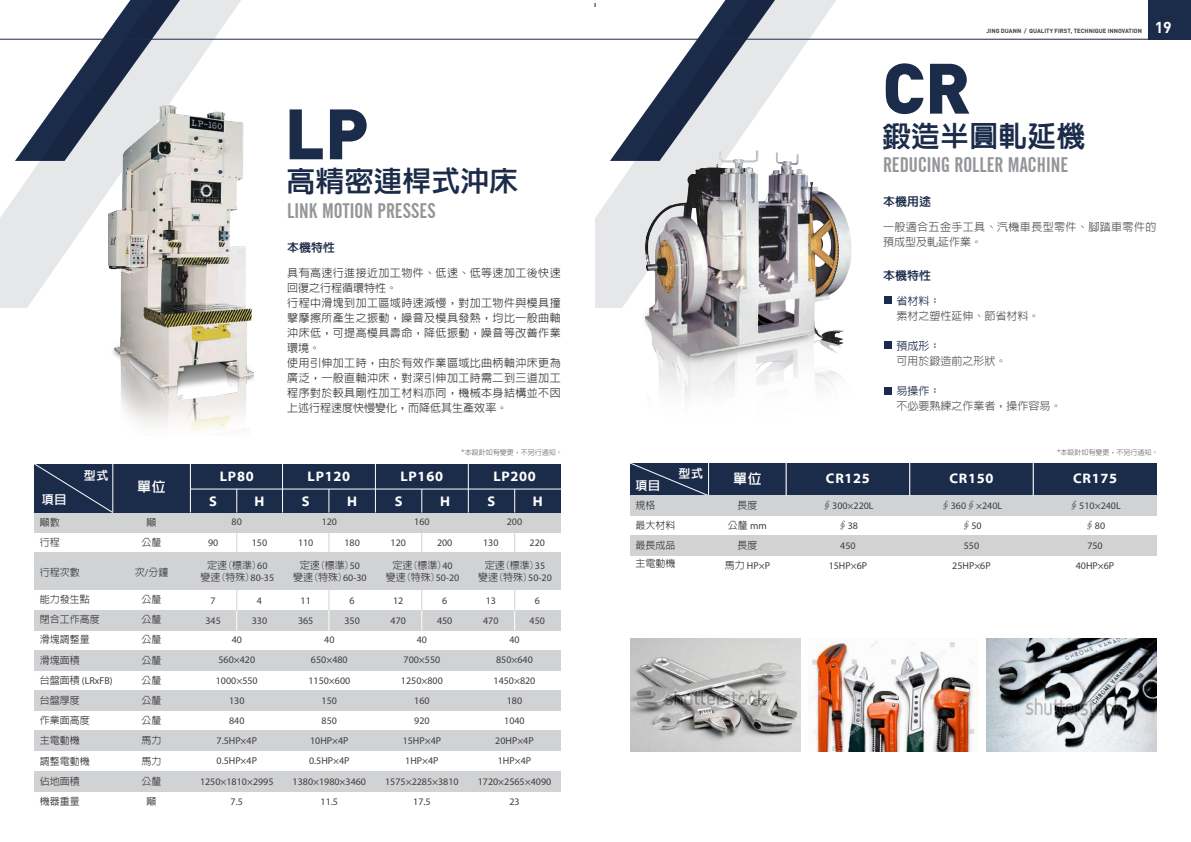
<style>
.page{position:relative;width:1191px;height:842px;background:#fff}
.page>*{position:absolute;margin:0;border:0;box-sizing:border-box;transform-origin:0 0}
.t1{font:900 70px "DIN";color:#1b2b4a}
.t2{font:29px "Lin Gothic Extra";color:#1b2b4a}
.t3{font:21px "Alternate Gothic No 2 BT";letter-spacing:.005em;color:#939598}
.t4{font:700 15.7px "DIN";color:#fff}
.t5{font:700 14px "Myriad Web Pro";letter-spacing:.05em;color:#fff}
.t6{font:14px "Lin Gothic Extra";color:#fff}
.t7{font:12px "Lin Gothic Extra";color:#1b2b4a}
.t8{font:12px "Lin Gothic Extra";letter-spacing:.05em;color:#fff}
.t9{font:500 11px/15px "Lin Gothic";letter-spacing:.035em;color:#3e3e3f}
.t10{font:500 11px "Lin Gothic";color:#57585a}
.t11{font:500 11px/15px "Lin Gothic";letter-spacing:.035em;color:#57585a}
.t12{font:500 11px "Lin Gothic";color:#1b2b4a}
.t13{font:10px/20.2px "Myriad";color:#3e3e3f;text-align:center}
.t14{font:500 10px/20.2px "Lin Gothic";color:#3e3e3f;text-align:center}
.t15{font:500 7px "Lin Gothic";color:#6c6d70}
.t16{font:700 6px "DIN";color:#3e3e3f}
.s1{font-family:"Lin Gothic";font-weight:500}
.s2{font-family:"Myriad";font-weight:400}
.s3{font-family:"Adobe Ming Std";font-weight:300}
</style>
<div class="page">
<svg style="left:0;top:0;width:247px;height:308px"></svg>
<svg style="left:595px;top:0;width:247px;height:308px"></svg>
<div style="left:630px;top:463px;width:526px;height:33px;background:#1b2b4a"></div>
<svg style="left:630px;top:463px;width:80px;height:33px"></svg>
<div style="left:630px;top:496px;width:526px;height:20px;background:#d1d2d4"></div>
<div style="left:630px;top:536px;width:526px;height:20px;background:#d1d2d4"></div>
<hr style="left:785px;top:463px;width:1px;height:33px;background:#fff">
<hr style="left:909px;top:463px;width:1px;height:33px;background:#fff">
<hr style="left:1032px;top:463px;width:1px;height:33px;background:#fff">
<hr style="left:0;top:39px;width:1148px;height:1px;background:#1b2b4a">
<div style="left:1148px;top:0;width:43px;height:39px;background:#1b2b4a"></div>
<div style="left:884px;top:296px;width:7px;height:8px;background:#1b2b4a"></div>
<div style="left:884px;top:342px;width:7px;height:7px;background:#1b2b4a"></div>
<div style="left:884px;top:387px;width:7px;height:8px;background:#1b2b4a"></div>
<img style="left:630px;top:638px;width:170px;height:113px">
<img style="left:986px;top:638px;width:170px;height:113px">
<img style="left:812px;top:638px;width:163px;height:113px">
<div style="left:34px;top:512px;width:527px;height:21px;background:#d1d2d4"></div>
<div style="left:34px;top:553px;width:527px;height:37px;background:#d1d2d4"></div>
<div style="left:34px;top:610px;width:527px;height:20px;background:#d1d2d4"></div>
<div style="left:34px;top:650px;width:527px;height:20px;background:#d1d2d4"></div>
<div style="left:34px;top:691px;width:527px;height:20px;background:#d1d2d4"></div>
<div style="left:34px;top:731px;width:527px;height:20px;background:#d1d2d4"></div>
<div style="left:34px;top:771px;width:527px;height:20px;background:#d1d2d4"></div>
<div style="left:34px;top:464px;width:527px;height:48px;background:#1b2b4a"></div>
<svg style="left:34px;top:464px;width:80px;height:49px"></svg>
<hr style="left:190px;top:464px;width:1px;height:48px;background:#fff">
<hr style="left:282px;top:464px;width:1px;height:48px;background:#fff">
<hr style="left:375px;top:464px;width:1px;height:48px;background:#fff">
<hr style="left:468px;top:464px;width:1px;height:48px;background:#fff">
<svg style="left:236px;top:490px;width:1px;height:22px"></svg>
<svg style="left:328px;top:490px;width:1px;height:22px"></svg>
<svg style="left:421px;top:490px;width:1px;height:22px"></svg>
<svg style="left:514px;top:490px;width:1px;height:22px"></svg>
<svg style="left:236px;top:533px;width:1px;height:20px"></svg>
<svg style="left:328px;top:533px;width:1px;height:20px"></svg>
<svg style="left:421px;top:533px;width:1px;height:20px"></svg>
<svg style="left:514px;top:533px;width:1px;height:20px"></svg>
<svg style="left:236px;top:590px;width:1px;height:41px"></svg>
<svg style="left:328px;top:590px;width:1px;height:41px"></svg>
<svg style="left:421px;top:590px;width:1px;height:41px"></svg>
<svg style="left:514px;top:590px;width:1px;height:41px"></svg>
<hr style="left:190px;top:489px;width:371px;height:1px;background:#fff">
<img style="left:108px;top:101px;width:145px;height:331px">
<img style="left:639px;top:148px;width:213px;height:251px">
<h1 class="t1" style="left:284px;top:87px;width:86px">LP</h1>
<h2 class="t2" style="left:286px;top:167px;width:233px">高精密連桿式沖床</h2>
<h3 class="t3" style="left:287px;top:199px;width:150px">LINK MOTION PRESSES</h3>
<p class="t7" style="left:287px;top:241px;width:49px">本機特性</p>
<p class="t9" style="left:287px;top:265px;width:275px">具有高速行進接近加工物件、低速、低等速加工後快速回復之行程循環特性。<br>行程中滑塊到加工區域時速減慢，對加工物件與模具撞擊摩擦所產生之振動，噪音及模具發熱，均比一般曲軸沖床低，可提高模具壽命，降低振動，噪音等改善作業環境。<br>使用引伸加工時，由於有效作業區域比曲柄軸沖床更為廣泛，一般直軸沖床，對深引伸加工時需二到三道加工程序對於較具剛性加工材料亦同，機械本身結構並不因上述行程速度快慢變化，而降低其生產效率。</p>
<p class="t8" style="left:42px;top:494px;width:26px">項目</p>
<p class="t15" style="left:461px;top:449px;width:103px">*本設計如有變更，不另行通知。</p>
<p class="t8" style="left:84px;top:469px;width:26px">型式</p>
<h3 class="t5" style="left:308px;top:468px;width:44px">LP120</h3>
<h3 class="t5" style="left:400px;top:468px;width:44px">LP160</h3>
<h3 class="t5" style="left:493px;top:468px;width:44px">LP200</h3>
<h3 class="t5" style="left:220px;top:468px;width:35px">LP80</h3>
<h3 class="t6" style="left:137px;top:480px;width:30px">單位</h3>
<h3 class="t5" style="left:209px;top:493px;width:9px">S</h3>
<h3 class="t5" style="left:254px;top:493px;width:11px">H</h3>
<h3 class="t5" style="left:302px;top:493px;width:9px">S</h3>
<h3 class="t5" style="left:347px;top:493px;width:11px">H</h3>
<h3 class="t5" style="left:395px;top:493px;width:9px">S</h3>
<h3 class="t5" style="left:440px;top:493px;width:11px">H</h3>
<h3 class="t5" style="left:487px;top:493px;width:9px">S</h3>
<h3 class="t5" style="left:533px;top:493px;width:11px">H</h3>
<p class="t14" style="left:40px;top:512px;width:21px;text-align:left">噸數行程</p>
<p class="t14" style="left:40px;top:562px;width:41px">行程次數</p>
<p class="t14" style="left:40px;top:589px;width:61px;text-align:left">能力發生點閉合工作高度滑塊調整量滑塊面積</p>
<p class="t13" style="left:40px;top:671px;width:74px"><span class="s1">台盤面積</span> (LRxFB)</p>
<p class="t14" style="left:40px;top:690px;width:51px;text-align:left">台盤厚度作業面高度主電動機調整電動機佔地面積機器重量</p>
<p class="t14" style="left:142px;top:512px;width:21px">噸公釐</p>
<p class="t14" style="left:135px;top:562px;width:35px">次<span class="s2">/</span>分鐘</p>
<p class="t14" style="left:142px;top:589px;width:21px">公釐公釐公釐公釐公釐公釐公釐馬力馬力公釐噸</p>
<p class="t13" style="left:232px;top:512px;width:12px">80</p>
<p class="t13" style="left:322px;top:512px;width:17px">120</p>
<p class="t13" style="left:414px;top:512px;width:17px">160</p>
<p class="t13" style="left:507px;top:512px;width:17px">200</p>
<p class="t13" style="left:208px;top:533px;width:12px">90</p>
<p class="t13" style="left:252px;top:533px;width:17px">150</p>
<p class="t13" style="left:298px;top:533px;width:17px">110</p>
<p class="t13" style="left:344px;top:533px;width:17px">180</p>
<p class="t13" style="left:390px;top:533px;width:17px">120</p>
<p class="t13" style="left:437px;top:533px;width:17px">200</p>
<p class="t13" style="left:483px;top:533px;width:17px">130</p>
<p class="t13" style="left:529px;top:533px;width:17px">220</p>
<p class="t14" style="left:200px;top:559px;width:75px;line-height:12px">定速(標準)<span class="s2">60<br></span>變速(特殊)<span class="s2">80-35</span></p>
<p class="t14" style="left:293px;top:559px;width:75px;line-height:12px">定速(標準)<span class="s2">50<br></span>變速(特殊)<span class="s2">60-30</span></p>
<p class="t14" style="left:386px;top:559px;width:75px;line-height:12px">定速(標準)<span class="s2">40<br></span>變速(特殊)<span class="s2">50-20</span></p>
<p class="t14" style="left:478px;top:559px;width:75px;line-height:12px">定速(標準)<span class="s2">35<br></span>變速(特殊)<span class="s2">50-20</span></p>
<p class="t13" style="left:205px;top:591px;width:17px">7<br>345</p>
<p class="t13" style="left:252px;top:591px;width:17px">4<br>330</p>
<p class="t13" style="left:298px;top:591px;width:17px;text-align:left">11<br>365</p>
<p class="t13" style="left:344px;top:591px;width:17px">6<br>350</p>
<p class="t13" style="left:390px;top:591px;width:17px;text-align:left">12<br>470</p>
<p class="t13" style="left:437px;top:591px;width:17px">6<br>450</p>
<p class="t13" style="left:483px;top:591px;width:17px;text-align:left">13<br>470</p>
<p class="t13" style="left:529px;top:591px;width:17px">6<br>450</p>
<p class="t13" style="left:200px;top:630px;width:75px">40<br>560×420<br>1000×550<br>130<br>840<br>7.5HP×4P<br>0.5HP×4P<br>1250×1810×2995<br>7.5</p>
<p class="t13" style="left:292px;top:630px;width:75px">40<br>650×480<br>1150×600<br>150<br>850<br>10HP×4P<br>0.5HP×4P<br>1380×1980×3460<br>11.5</p>
<p class="t13" style="left:385px;top:630px;width:75px">40<br>700×550<br>1250×800<br>160<br>920<br>15HP×4P<br>1HP×4P<br>1575×2285×3810<br>17.5</p>
<p class="t13" style="left:478px;top:630px;width:75px">40<br>850×640<br>1450×820<br>180<br>1040<br>20HP×4P<br>1HP×4P<br>1720×2565×4090<br>23</p>
<h1 class="t1" style="left:882px;top:41px;width:90px">CR</h1>
<p class="t16" style="left:986px;top:27px;width:157px">JING DUANN / QUALITY FIRST, TECHNIQUE INNOVATION</p>
<h3 class="t4" style="left:1154px;top:17px;width:19px">19</h3>
<h2 class="t2" style="left:882px;top:121px;width:205px">鍛造半圓軋延機</h2>
<h3 class="t3" style="left:883px;top:153px;width:187px">REDUCING ROLLER MACHINE</h3>
<p class="t7" style="left:883px;top:195px;width:49px">本機用途</p>
<p class="t11" style="left:883px;top:219px;width:275px">一般適合五金手工具、汽機車長型零件、腳踏車零件的預成型及軋延作業。</p>
<p class="t7" style="left:883px;top:269px;width:49px">本機特性</p>
<p class="t12" style="left:896px;top:295px;width:45px">省材料︰</p>
<p class="t10" style="left:896px;top:310px;width:144px">素材之塑性延伸、節省材料。</p>
<p class="t12" style="left:896px;top:340px;width:45px">預成形︰</p>
<p class="t10" style="left:896px;top:355px;width:111px">可用於鍛造前之形狀。</p>
<p class="t12" style="left:896px;top:385px;width:45px">易操作︰</p>
<p class="t10" style="left:896px;top:400px;width:166px">不必要熟練之作業者，操作容易。</p>
<p class="t8" style="left:635px;top:479px;width:26px">項目</p>
<p class="t15" style="left:1057px;top:449px;width:103px">*本設計如有變更，不另行通知。</p>
<p class="t8" style="left:678px;top:467px;width:26px">型式</p>
<h3 class="t6" style="left:733px;top:472px;width:30px">單位</h3>
<h3 class="t5" style="left:826px;top:471px;width:45px">CR125</h3>
<h3 class="t5" style="left:949px;top:471px;width:45px">CR150</h3>
<h3 class="t5" style="left:1073px;top:471px;width:45px">CR175</h3>
<p class="t14" style="left:635px;top:495px;width:41px;text-align:left">規格<br>最大材料最長成品</p>
<p class="t14" style="left:635px;top:553px;width:41px">主電動機</p>
<p class="t14" style="left:728px;top:495px;width:40px">長度<br>公釐 <span class="s2">mm</span>長度</p>
<p class="t13" style="left:724px;top:556px;width:47px"><span class="s1">馬力</span> HP×P</p>
<p class="t13" style="left:822px;top:495px;width:53px"><span class="s3">∮</span>300×220L <span class="s3">∮</span>38<br>450<br>15HP×6P</p>
<p class="t13" style="left:940px;top:495px;width:63px"><span class="s3">∮</span>360<span class="s3">∮</span>×240L <span class="s3">∮</span>50<br>550<br>25HP×6P</p>
<p class="t13" style="left:1069px;top:495px;width:53px"><span class="s3">∮</span>510×240L <span class="s3">∮</span>80<br>750<br>40HP×6P</p>
</div>
